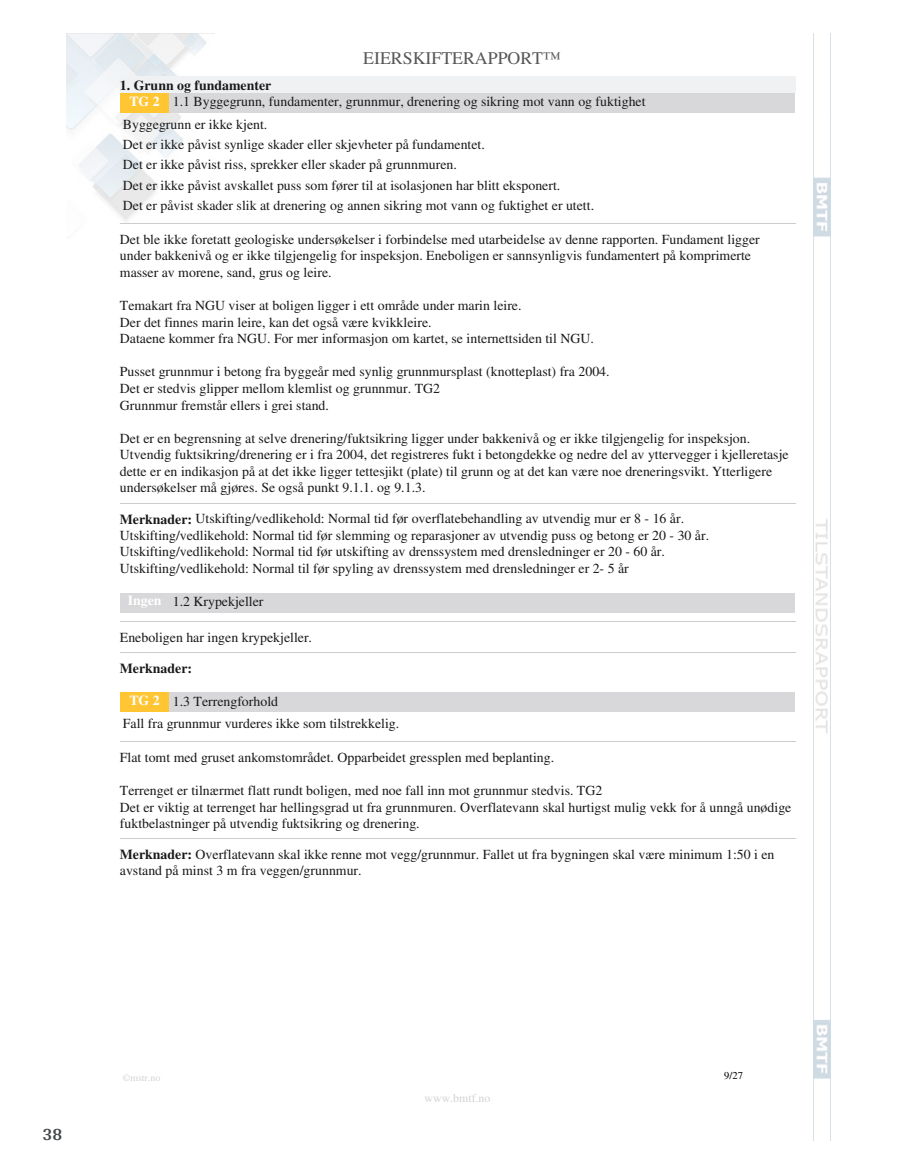
<style>
.page{position:relative;width:915px;height:1172px;background:#fff}
.page>*{position:absolute;margin:0;border:0;box-sizing:border-box;transform-origin:0 0}
.t1{font:700 18px "Arya";color:#414749}
.t2{font:17.85px "Times";color:#575757}
.t3{font:13.8px/16.5px "Times";color:#191919}
.t4{font:700 13.8px "Times";color:#191919}
.t5{font:11.85px "Times";color:#d2d3d4}
.t6{font:10.5px "Times";color:#000}
.t7{font:9.9px "Times";color:#d2d3d4}
.s1{font-weight:700}
.s2{font-weight:700;color:#fff}
</style>
<div class="page">
<img style="left:66px;top:33px;width:149px;height:191px">
<img style="left:813px;top:33px;width:17px;height:1107px">
<div style="left:120px;top:77px;width:674px;height:16px;background:#eff1f2"></div>
<div style="left:120px;top:93px;width:49px;height:20px;background:#ffc533"></div>
<div style="left:169px;top:93px;width:625px;height:20px;background:#d8d8da"></div>
<hr style="left:120px;top:224px;width:674px;height:1px;background:#ccc">
<hr style="left:120px;top:503px;width:674px;height:1px;background:#ccc">
<div style="left:120px;top:593px;width:49px;height:20px;background:#d8d8da"></div>
<div style="left:169px;top:593px;width:625px;height:20px;background:#d8d8da"></div>
<hr style="left:120px;top:621px;width:674px;height:1px;background:#ccc">
<hr style="left:120px;top:652px;width:674px;height:1px;background:#ccc">
<div style="left:120px;top:692px;width:49px;height:20px;background:#ffc533"></div>
<div style="left:169px;top:692px;width:625px;height:20px;background:#d8d8da"></div>
<hr style="left:120px;top:742px;width:674px;height:1px;background:#ccc">
<hr style="left:120px;top:838px;width:674px;height:1px;background:#ccc">
<p class="t2" style="left:363px;top:48px;width:199px">EIERSKIFTERAPPORT™</p>
<p class="t3" style="left:129px;top:77px;width:517px;text-indent:-10px"><span class="s1">1. Grunn og fundamenter<br></span><span class="s2">TG 2</span> 1.1 Byggegrunn, fundamenter, grunnmur, drenering og sikring mot vann og fuktighet</p>
<p class="t3" style="left:123px;top:114px;width:472px;line-height:20.4px">Byggegrunn er ikke kjent.<br>Det er ikke påvist synlige skader eller skjevheter på fundamentet.<br>Det er ikke påvist riss, sprekker eller skader på grunnmuren.<br>Det er ikke påvist avskallet puss som fører til at isolasjonen har blitt eksponert.<br>Det er påvist skader slik at drenering og annen sikring mot vann og fuktighet er utett.</p>
<p class="t3" style="left:120px;top:231px;width:641px">Det ble ikke foretatt geologiske undersøkelser i forbindelse med utarbeidelse av denne rapporten. Fundament ligger under bakkenivå og er ikke tilgjengelig for inspeksjon. Eneboligen er sannsynligvis fundamentert på komprimerte masser av morene, sand, grus og leire.</p>
<p class="t3" style="left:120px;top:297px;width:475px">Temakart fra NGU viser at boligen ligger i ett område under marin leire.<br>Der det finnes marin leire, kan det også være kvikkleire.<br>Dataene kommer fra NGU. For mer informasjon om kartet, se internettsiden til NGU.</p>
<p class="t3" style="left:120px;top:363px;width:491px">Pusset grunnmur i betong fra byggeår med synlig grunnmursplast (knotteplast) fra 2004.<br>Det er stedvis glipper mellom klemlist og grunnmur. TG2<br>Grunnmur fremstår ellers i grei stand.</p>
<p class="t3" style="left:120px;top:430px;width:670px">Det er en begrensning at selve drenering/fuktsikring ligger under bakkenivå og er ikke tilgjengelig for inspeksjon.<br>Utvendig fuktsikring/drenering er i fra 2004, det registreres fukt i betongdekke og nedre del av yttervegger i kjelleretasje dette er en indikasjon på at det ikke ligger tettesjikt (plate) til grunn og at det kan være noe dreneringsvikt. Ytterligere undersøkelser må gjøres. Se også punkt 9.1.1. og 9.1.3.</p>
<p class="t3" style="left:120px;top:510px;width:590px"><span class="s1">Merknader:</span> Utskifting/vedlikehold: Normal tid før overflatebehandling av utvendig mur er 8 - 16 år.<br>Utskifting/vedlikehold: Normal tid før slemming og reparasjoner av utvendig puss og betong er 20 - 30 år.<br>Utskifting/vedlikehold: Normal tid før utskifting av drenssystem med drensledninger er 20 - 60 år.<br>Utskifting/vedlikehold: Normal til før spyling av drenssystem med drensledninger er 2- 5 år</p>
<p class="t3" style="left:128px;top:593px;width:137px"><span class="s2">Ingen</span> 1.2 Krypekjeller</p>
<p class="t3" style="left:120px;top:629px;width:194px">Eneboligen har ingen krypekjeller.</p>
<p class="t4" style="left:120px;top:660px;width:74px">Merknader:</p>
<p class="t3" style="left:123px;top:690px;width:278px;line-height:22.4px;text-indent:7px"><span class="s2">TG 2</span> 1.3 Terrengforhold<br>Fall fra grunnmur vurderes ikke som tilstrekkelig.</p>
<p class="t3" style="left:120px;top:749px;width:435px">Flat tomt med gruset ankomstområdet. Opparbeidet gressplen med beplanting.</p>
<p class="t3" style="left:120px;top:782px;width:672px">Terrenget er tilnærmet flatt rundt boligen, med noe fall inn mot grunnmur stedvis. TG2<br>Det er viktig at terrenget har hellingsgrad ut fra grunnmuren. Overflatevann skal hurtigst mulig vekk for å unngå unødige fuktbelastninger på utvendig fuktsikring og drenering.</p>
<p class="t3" style="left:120px;top:846px;width:656px"><span class="s1">Merknader:</span> Overflatevann skal ikke renne mot vegg/grunnmur. Fallet ut fra bygningen skal være minimum 1:50 i en avstand på minst 3 m fra veggen/grunnmur.</p>
<h1 class="t1" style="left:43px;top:1123px;width:21px">38</h1>
<p class="t7" style="left:123px;top:1071px;width:39px">©mstr.no</p>
<p class="t5" style="left:424px;top:1091px;width:67px">www.bmtf.no</p>
<p class="t6" style="left:724px;top:1070px;width:20px">9/27</p>
</div>
